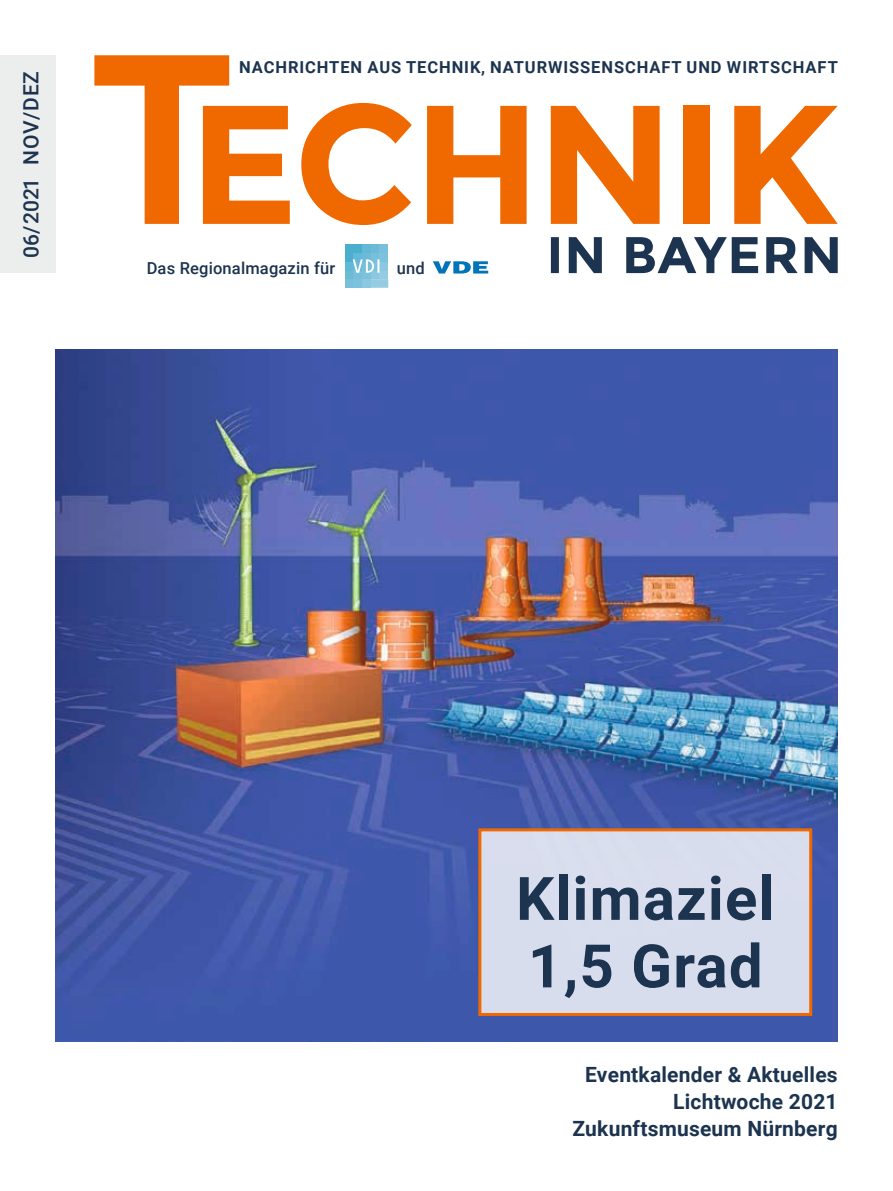
<style>
.page{position:relative;width:893px;height:1191px;background:#fff}
.page>*{position:absolute;margin:0;border:0;box-sizing:border-box;transform-origin:0 0}
.t1{font:700 60px/67.5px "Roboto";letter-spacing:.02em;color:#1c344f}
.t2{font:700 21px/27px "Roboto";letter-spacing:.01em;color:#1c344f;text-align:right}
.t3{font:500 21px "Roboto";letter-spacing:.025em;color:#1c344f}
.t4{font:700 16.5px "Roboto";letter-spacing:.055em;color:#1c344f}
.t5{font:500 16.5px "Roboto";letter-spacing:.01em;color:#1c344f}
</style>
<div class="page">
<img style="left:55px;top:350px;width:783px;height:691px">
<div style="left:0;top:55px;width:55px;height:218px;background:#eceded"></div>
<svg style="left:734px;top:106px;width:104px;height:118px"></svg>
<div style="left:684px;top:106px;width:26px;height:118px;background:#ef6800"></div>
<svg style="left:551px;top:106px;width:109px;height:118px"></svg>
<svg style="left:427px;top:106px;width:100px;height:118px"></svg>
<svg style="left:301px;top:103px;width:111px;height:122px"></svg>
<svg style="left:551px;top:237px;width:287px;height:36px"></svg>
<svg style="left:94px;top:55px;width:196px;height:169px"></svg>
<svg style="left:433px;top:261px;width:55px;height:12px"></svg>
<div style="left:480px;top:830px;width:331px;height:184px;background:#d8ddee"></div>
<div style="left:478px;top:828px;width:334px;height:188px;border:3px solid #ef6800"></div>
<div style="left:345px;top:279px;width:9px;height:9px;background:#78bfdb"></div>
<div style="left:354px;top:279px;width:8px;height:9px;background:#7dc2dc"></div>
<div style="left:362px;top:279px;width:9px;height:9px;background:#8bc7e0"></div>
<svg style="left:371px;top:279px;width:17px;height:9px"></svg>
<div style="left:345px;top:270px;width:9px;height:9px;background:#6dbad6"></div>
<div style="left:354px;top:270px;width:8px;height:9px;background:#78bfdb"></div>
<div style="left:362px;top:270px;width:9px;height:9px;background:#7dc2dc"></div>
<div style="left:371px;top:270px;width:9px;height:9px;background:#8bc7e0"></div>
<div style="left:380px;top:270px;width:8px;height:9px;background:#96cce1"></div>
<div style="left:345px;top:262px;width:9px;height:8px;background:#61b9d7"></div>
<div style="left:371px;top:262px;width:9px;height:8px;background:#c1e1ee"></div>
<div style="left:380px;top:262px;width:8px;height:8px;background:#8bc7e0"></div>
<div style="left:345px;top:253px;width:9px;height:9px;background:#4aaece"></div>
<div style="left:354px;top:253px;width:8px;height:9px;background:#61b9d7"></div>
<div style="left:362px;top:253px;width:9px;height:9px;background:#6dbad6"></div>
<div style="left:371px;top:253px;width:9px;height:9px;background:#78bfdb"></div>
<div style="left:380px;top:253px;width:8px;height:9px;background:#7dc2dc"></div>
<div style="left:345px;top:244px;width:9px;height:9px;background:#4aaece"></div>
<div style="left:354px;top:244px;width:8px;height:9px;background:#4aaece"></div>
<div style="left:362px;top:244px;width:9px;height:9px;background:#61b9d7"></div>
<div style="left:371px;top:244px;width:9px;height:9px;background:#6dbad6"></div>
<div style="left:380px;top:244px;width:8px;height:9px;background:#78bfdb"></div>
<svg style="left:353px;top:259px;width:26px;height:14px"></svg>
<p class="t3" style="left:16px;top:258px;width:188px;rotate:-90deg">06/2021 NOV/DEZ</p>
<p class="t4" style="left:239px;top:55px;width:600px">NACHRICHTEN AUS TECHNIK, NATURWISSENSCHAFT UND WIRTSCHAFT</p>
<p class="t5" style="left:147px;top:256px;width:190px">Das Regionalmagazin für</p>
<p class="t5" style="left:397px;top:256px;width:29px">und</p>
<h1 class="t1" style="left:516px;top:862px;width:260px">Klimaziel<br>1,5 Grad</h1>
<p class="t2" style="left:573px;top:1060px;width:267px">Eventkalender &amp; Aktuelles<br>Lichtwoche 2021<br>Zukunftsmuseum Nürnberg</p>
</div>
